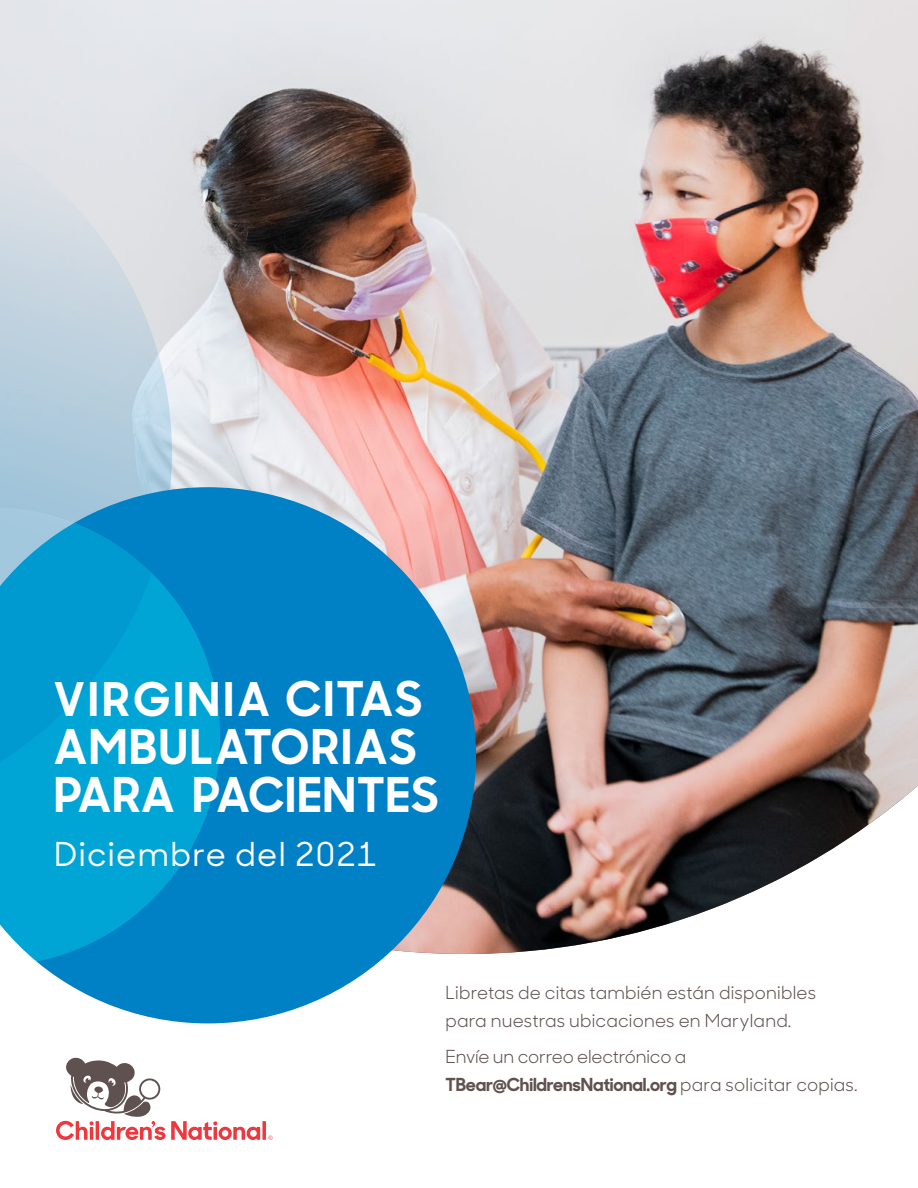
<style>
.page{position:relative;width:918px;height:1188px;background:#fff}
.page>*{position:absolute;margin:0;border:0;box-sizing:border-box;transform-origin:0 0}
.t1{font:700 48px/48px "Sharp Sans Display No 1";letter-spacing:.025em;color:#fff}
.t2{font:700 46.5px "Sharp Sans Display No 1";letter-spacing:.08em;color:#fff}
.t3{font:500 33px "Sharp Sans Display No 1";letter-spacing:.04em;color:#fff}
.t4{font:18px/28.5px "Sharp Sans Display No 1";letter-spacing:.01em;color:#5f514f}
.t5{font:18px/28.5px "Sharp Sans Display No 1";letter-spacing:-.01em;color:#5f514f}
.s1{font-size:48px}
.s2{font-weight:700}
</style>
<div class="page">
<img style="left:0;top:0;width:918px;height:954px">
<svg style="left:42px;top:487px;width:434px;height:536px;background:#3492c7"></svg>
<svg style="left:0;top:507px;width:220px;height:459px;background:#0398d0"></svg>
<svg style="left:0;top:90px;width:172px;height:726px;background:#77bfdb"></svg>
<svg style="left:56px;top:1057px;width:217px;height:83px"></svg>
<h2 class="t2" style="left:54px;top:660px;width:370px">VIRGINIA <span class="s1">CITAS</span></h2>
<h1 class="t1" style="left:54px;top:718px;width:386px">AMBULATORIAS<br>PARA PACIENTES</h1>
<h3 class="t3" style="left:54px;top:831px;width:324px">Diciembre del 2021</h3>
<p class="t4" style="left:446px;top:977px;width:372px">Libretas de citas también están disponibles para nuestras ubicaciones en Maryland.</p>
<p class="t5" style="left:446px;top:1041px;width:414px">Envíe un correo electrónico a<br><span class="s2">TBear@ChildrensNational.org</span> para solicitar copias.</p>
</div>
